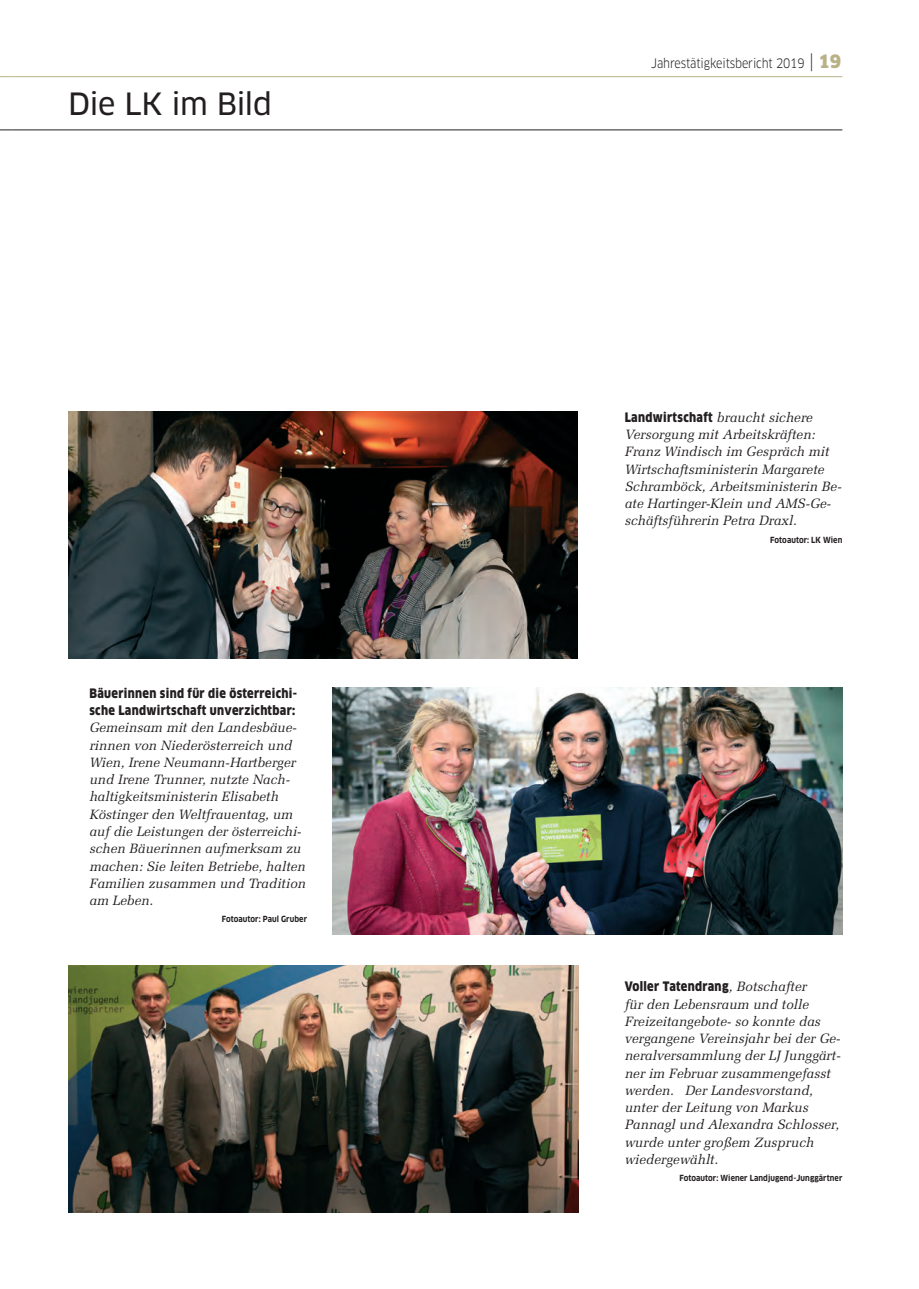
<style>
.page{position:relative;width:919px;height:1289px;background:#fff}
.page>*{position:absolute;margin:0;border:0;box-sizing:border-box;transform-origin:0 0}
.t1{font:30px "Clan OT News";letter-spacing:-.025em;color:#231f20}
.t2{font:italic 13.5px/17.2px "Melior LT Std";color:#231f20}
.t3{font:900 12.75px/17.2px "Clan OT";letter-spacing:.03em;color:#231f20;scale:.87 1}
.t4{font:12.75px "Clan OT";letter-spacing:-.01em;color:#231f20;scale:.87 1}
.t5{font:700 8.25px "Clan OT";letter-spacing:.01em;color:#231f20;scale:.9 1}
.s1{font-size:18px}
.s2{font-weight:900;font-size:18px;color:#b9b289}
.s3{font-family:"Melior LT Std";font-weight:400;font-style:italic;font-size:13.5px}
</style>
<div class="page">
<svg style="left:0;top:130px;width:13px;height:1px"></svg>
<hr style="left:13px;top:130px;width:829px;height:1px;background:#231f20">
<hr style="left:13px;top:76px;width:829px;height:1px;background:#b9b289">
<svg style="left:0;top:76px;width:13px;height:1px"></svg>
<img style="left:68px;top:411px;width:509px;height:247px">
<img style="left:68px;top:965px;width:510px;height:247px">
<img style="left:332px;top:687px;width:510px;height:247px">
<h1 class="t1" style="left:68px;top:86px;width:205px">Die LK im Bild</h1>
<p class="t3" style="left:89px;top:684px;width:240px">Bäuerinnen sind für die österreichi&shy;sche Landwirtschaft unverzichtbar:</p>
<p class="t2" style="left:89px;top:719px;width:218px">Gemeinsam mit den Landesbäue&shy;rinnen von Niederösterreich und<br>Wien, Irene Neumann-Hartberger und Irene Trunner, nutzte Nach&shy;haltigkeitsministerin Elisabeth<br>Köstinger den Weltfrauentag, um auf die Leistungen der österreichi&shy;schen Bäuerinnen aufmerksam zu machen: Sie leiten Betriebe, halten<br>Familien zusammen und Tradition am Leben.</p>
<p class="t5" style="left:222px;top:914px;width:96px">Fotoautor: Paul Gruber</p>
<p class="t4" style="left:651px;top:55px;width:220px">Jahrestätigkeitsbericht 2019 <span class="s1">|</span> <span class="s2">19</span></p>
<p class="t3" style="left:624px;top:408px;width:218px">Landwirtschaft <span class="s3">braucht sichere</span></p>
<p class="t2" style="left:624px;top:426px;width:218px">Versorgung mit Arbeitskräften:<br>Franz Windisch im Gespräch mit Wirtschaftsministerin Margarete Schramböck, Arbeitsministerin Be&shy;ate Hartinger-Klein und AMS-Ge&shy;schäftsführerin Petra Draxl.</p>
<p class="t5" style="left:770px;top:534px;width:82px">Fotoautor: LK Wien</p>
<p class="t3" style="left:624px;top:978px;width:211px">Voller Tatendrang<span class="s3">, Botschafter</span></p>
<p class="t2" style="left:624px;top:995px;width:217px">für den Lebensraum und tolle<br>Freizeitangebote- so konnte das vergangene Vereinsjahr bei der Ge&shy;neralversammlung der LJ Junggärt&shy;ner im Februar zusammengefasst werden. Der Landesvorstand, unter der Leitung von Markus<br>Pannagl und Alexandra Schlosser, wurde unter großem Zuspruch wiedergewählt.</p>
<p class="t5" style="left:679px;top:1173px;width:182px">Fotoautor: Wiener Landjugend-Junggärtner</p>
</div>
